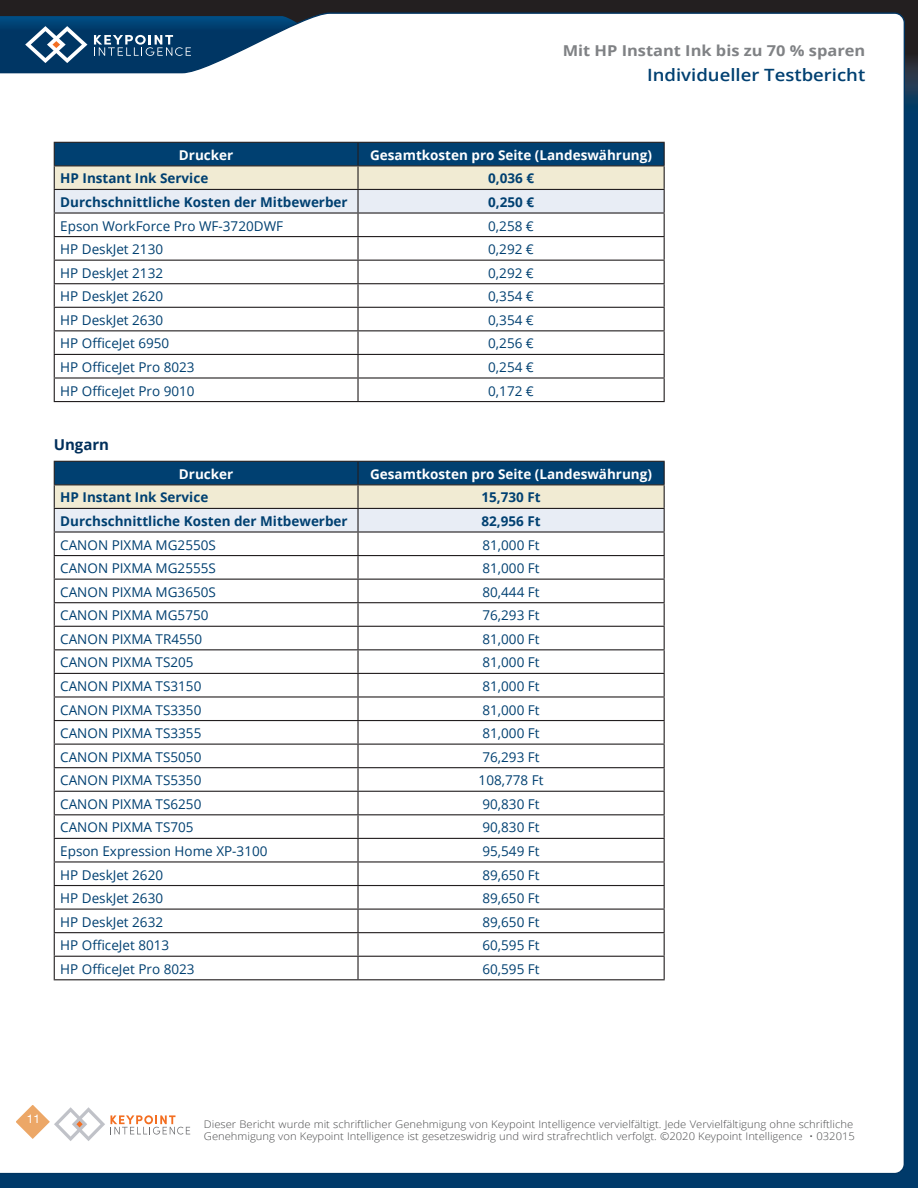
<style>
.page{position:relative;width:918px;height:1188px;background:#fff}
.page>*{position:absolute;margin:0;border:0;box-sizing:border-box;transform-origin:0 0}
.t1{font:600 16.95px "Open Sans";color:#004071;scale:1.09 1}
.t2{font:700 15px "Open Sans";color:#808285;scale:1.09 1}
.CTR_TABLE_HEAD_LEFT{font:700 15px "Open Sans";color:#002f5b}
.CTR_TABLE_TITLE{font:13.5px "Open Sans";color:#004071}
.CTR_TABLE_TITLE-2{font:700 13.5px "Open Sans";color:#004071}
.CTR_TABLE_HEAD_WHITE{font:700 13.5px "Open Sans";color:#fff}
.t3{font:11.85px "Helvetica Neue LT Pro";color:#fff}
.t4{font:300 10.5px/12px "Open Sans";color:#4b4c4d;scale:1.07 1}
</style>
<div class="page">
<div style="left:0;top:60px;width:918px;height:1128px;background:#003a6a"></div>
<div style="left:0;top:0;width:918px;height:72px;background:#231f20"></div>
<svg style="left:906px;top:58px;width:12px;height:42px"></svg>
<div style="left:0;top:12px;width:906px;height:1161px;background:#fff"></div>
<svg style="left:0;top:16px;width:353px;height:69px;background:#7292ac"></svg>
<svg style="left:9px;top:1098px;width:181px;height:47px;background:#f7eee7"></svg>
<svg style="left:54px;top:142px;width:611px;height:259px;background:#d8dde0"></svg>
<hr style="left:54px;top:401px;width:304px;height:1px;background:#231f20">
<hr style="left:358px;top:401px;width:307px;height:1px;background:#231f20">
<svg style="left:54px;top:461px;width:611px;height:518px;background:#e7e9ea"></svg>
<hr style="left:54px;top:979px;width:304px;height:1px;background:#231f20">
<hr style="left:358px;top:979px;width:307px;height:1px;background:#231f20">
<p class="t2" style="left:563px;top:40px;width:279px">Mit HP Instant Ink bis zu 70 % sparen</p>
<p class="t1" style="left:647px;top:63px;width:202px">Individueller Testbericht</p>
<p class="CTR_TABLE_HEAD_WHITE" style="left:179px;top:145px;width:56px">Drucker</p>
<p class="CTR_TABLE_HEAD_WHITE" style="left:370px;top:145px;width:283px">Gesamtkosten pro Seite (Landeswährung)</p>
<p class="CTR_TABLE_TITLE-2" style="left:60px;top:169px;width:150px">HP Instant Ink Service</p>
<p class="CTR_TABLE_TITLE-2" style="left:488px;top:169px;width:47px">0,036 €</p>
<p class="CTR_TABLE_TITLE-2" style="left:60px;top:193px;width:289px">Durchschnittliche Kosten der Mitbewerber</p>
<p class="CTR_TABLE_TITLE-2" style="left:488px;top:193px;width:47px">0,250 €</p>
<p class="CTR_TABLE_TITLE" style="left:60px;top:216px;width:224px">Epson WorkForce Pro WF-3720DWF</p>
<p class="CTR_TABLE_TITLE" style="left:488px;top:216px;width:47px">0,258 €</p>
<p class="CTR_TABLE_TITLE" style="left:60px;top:240px;width:104px">HP DeskJet 2130</p>
<p class="CTR_TABLE_TITLE" style="left:488px;top:240px;width:47px">0,292 €</p>
<p class="CTR_TABLE_TITLE" style="left:60px;top:264px;width:104px">HP DeskJet 2132</p>
<p class="CTR_TABLE_TITLE" style="left:488px;top:264px;width:47px">0,292 €</p>
<p class="CTR_TABLE_TITLE" style="left:60px;top:287px;width:104px">HP DeskJet 2620</p>
<p class="CTR_TABLE_TITLE" style="left:488px;top:287px;width:47px">0,354 €</p>
<p class="CTR_TABLE_TITLE" style="left:60px;top:311px;width:104px">HP DeskJet 2630</p>
<p class="CTR_TABLE_TITLE" style="left:488px;top:311px;width:47px">0,354 €</p>
<p class="CTR_TABLE_TITLE" style="left:60px;top:334px;width:111px">HP OfficeJet 6950</p>
<p class="CTR_TABLE_TITLE" style="left:488px;top:334px;width:47px">0,256 €</p>
<p class="CTR_TABLE_TITLE" style="left:60px;top:358px;width:136px">HP OfficeJet Pro 8023</p>
<p class="CTR_TABLE_TITLE" style="left:488px;top:358px;width:47px">0,254 €</p>
<p class="CTR_TABLE_TITLE" style="left:60px;top:381px;width:136px">HP OfficeJet Pro 9010</p>
<p class="CTR_TABLE_TITLE" style="left:488px;top:381px;width:47px">0,172 €</p>
<p class="CTR_TABLE_HEAD_LEFT" style="left:54px;top:434px;width:57px">Ungarn</p>
<p class="CTR_TABLE_HEAD_WHITE" style="left:179px;top:464px;width:56px">Drucker</p>
<p class="CTR_TABLE_HEAD_WHITE" style="left:370px;top:464px;width:283px">Gesamtkosten pro Seite (Landeswährung)</p>
<p class="CTR_TABLE_TITLE-2" style="left:60px;top:488px;width:150px">HP Instant Ink Service</p>
<p class="CTR_TABLE_TITLE-2" style="left:481px;top:488px;width:61px">15,730 Ft</p>
<p class="CTR_TABLE_TITLE-2" style="left:60px;top:512px;width:289px">Durchschnittliche Kosten der Mitbewerber</p>
<p class="CTR_TABLE_TITLE-2" style="left:481px;top:512px;width:61px">82,956 Ft</p>
<p class="CTR_TABLE_TITLE" style="left:60px;top:535px;width:157px">CANON PIXMA MG2550S</p>
<p class="CTR_TABLE_TITLE" style="left:483px;top:535px;width:59px">81,000 Ft</p>
<p class="CTR_TABLE_TITLE" style="left:60px;top:559px;width:157px">CANON PIXMA MG2555S</p>
<p class="CTR_TABLE_TITLE" style="left:483px;top:559px;width:59px">81,000 Ft</p>
<p class="CTR_TABLE_TITLE" style="left:60px;top:583px;width:157px">CANON PIXMA MG3650S</p>
<p class="CTR_TABLE_TITLE" style="left:483px;top:583px;width:59px">80,444 Ft</p>
<p class="CTR_TABLE_TITLE" style="left:60px;top:606px;width:150px">CANON PIXMA MG5750</p>
<p class="CTR_TABLE_TITLE" style="left:483px;top:606px;width:59px">76,293 Ft</p>
<p class="CTR_TABLE_TITLE" style="left:60px;top:630px;width:144px">CANON PIXMA TR4550</p>
<p class="CTR_TABLE_TITLE" style="left:483px;top:630px;width:59px">81,000 Ft</p>
<p class="CTR_TABLE_TITLE" style="left:60px;top:653px;width:135px">CANON PIXMA TS205</p>
<p class="CTR_TABLE_TITLE" style="left:483px;top:653px;width:59px">81,000 Ft</p>
<p class="CTR_TABLE_TITLE" style="left:60px;top:677px;width:143px">CANON PIXMA TS3150</p>
<p class="CTR_TABLE_TITLE" style="left:483px;top:677px;width:59px">81,000 Ft</p>
<p class="CTR_TABLE_TITLE" style="left:60px;top:700px;width:143px">CANON PIXMA TS3350</p>
<p class="CTR_TABLE_TITLE" style="left:483px;top:700px;width:59px">81,000 Ft</p>
<p class="CTR_TABLE_TITLE" style="left:60px;top:724px;width:143px">CANON PIXMA TS3355</p>
<p class="CTR_TABLE_TITLE" style="left:483px;top:724px;width:59px">81,000 Ft</p>
<p class="CTR_TABLE_TITLE" style="left:60px;top:748px;width:143px">CANON PIXMA TS5050</p>
<p class="CTR_TABLE_TITLE" style="left:483px;top:748px;width:59px">76,293 Ft</p>
<p class="CTR_TABLE_TITLE" style="left:60px;top:771px;width:143px">CANON PIXMA TS5350</p>
<p class="CTR_TABLE_TITLE" style="left:479px;top:771px;width:66px">108,778 Ft</p>
<p class="CTR_TABLE_TITLE" style="left:60px;top:795px;width:143px">CANON PIXMA TS6250</p>
<p class="CTR_TABLE_TITLE" style="left:483px;top:795px;width:59px">90,830 Ft</p>
<p class="CTR_TABLE_TITLE" style="left:60px;top:818px;width:135px">CANON PIXMA TS705</p>
<p class="CTR_TABLE_TITLE" style="left:483px;top:818px;width:59px">90,830 Ft</p>
<p class="CTR_TABLE_TITLE" style="left:60px;top:842px;width:209px">Epson Expression Home XP-3100</p>
<p class="CTR_TABLE_TITLE" style="left:483px;top:842px;width:59px">95,549 Ft</p>
<p class="CTR_TABLE_TITLE" style="left:60px;top:865px;width:104px">HP DeskJet 2620</p>
<p class="CTR_TABLE_TITLE" style="left:483px;top:865px;width:59px">89,650 Ft</p>
<p class="CTR_TABLE_TITLE" style="left:60px;top:889px;width:104px">HP DeskJet 2630</p>
<p class="CTR_TABLE_TITLE" style="left:483px;top:889px;width:59px">89,650 Ft</p>
<p class="CTR_TABLE_TITLE" style="left:60px;top:913px;width:104px">HP DeskJet 2632</p>
<p class="CTR_TABLE_TITLE" style="left:483px;top:913px;width:59px">89,650 Ft</p>
<p class="CTR_TABLE_TITLE" style="left:60px;top:936px;width:111px">HP OfficeJet 8013</p>
<p class="CTR_TABLE_TITLE" style="left:483px;top:936px;width:59px">60,595 Ft</p>
<p class="CTR_TABLE_TITLE" style="left:60px;top:960px;width:136px">HP OfficeJet Pro 8023</p>
<p class="CTR_TABLE_TITLE" style="left:483px;top:960px;width:59px">60,595 Ft</p>
<p class="t3" style="left:27px;top:1111px;width:15px">11</p>
<p class="t4" style="left:204px;top:1118px;width:610px">Dieser Bericht wurde mit schriftlicher Genehmigung von Keypoint Intelligence vervielfältigt. Jede Vervielfältigung ohne schriftliche<br>Genehmigung von Keypoint Intelligence ist gesetzeswidrig und wird strafrechtlich verfolgt. ©2020 Keypoint Intelligence • 032015</p>
</div>
